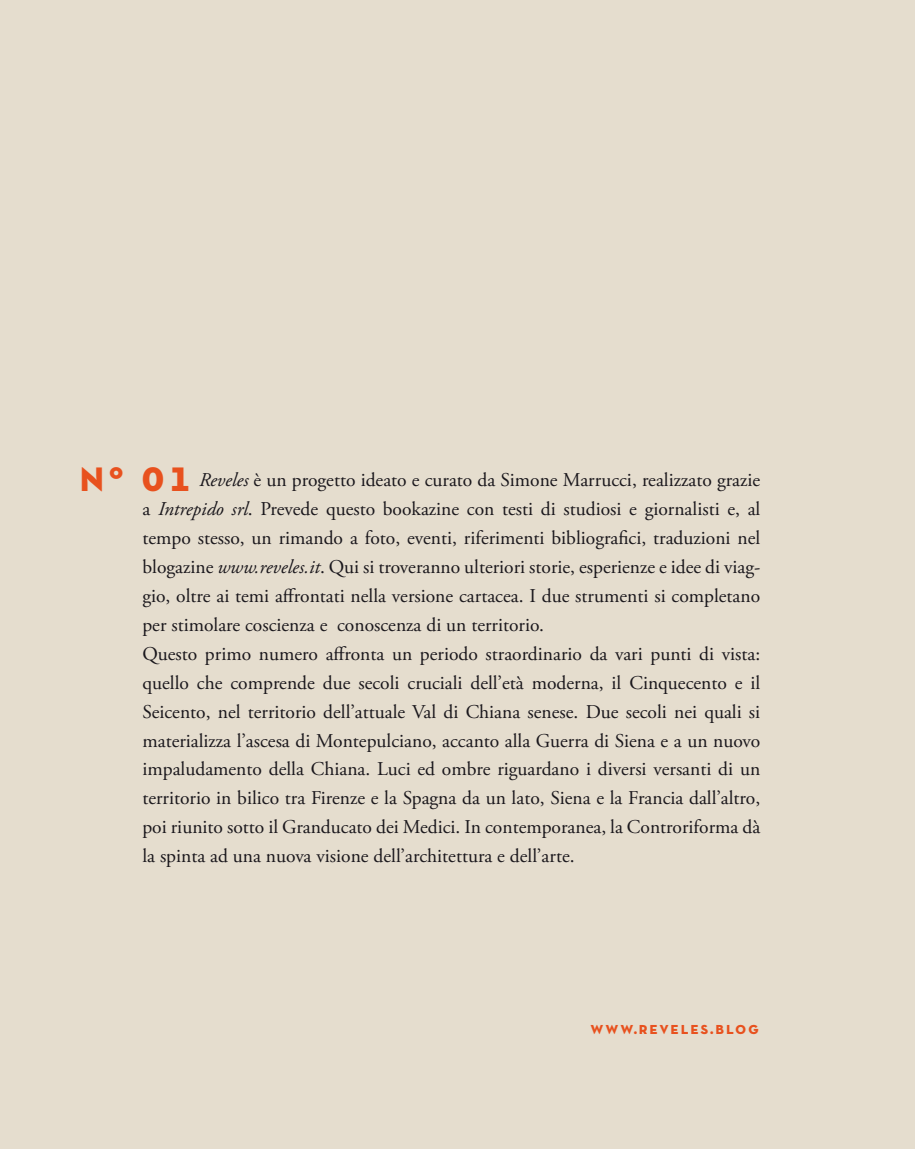
<style>
.page{position:relative;width:915px;height:1149px;background:#fff}
.page>*{position:absolute;margin:0;border:0;box-sizing:border-box;transform-origin:0 0}
.t1{font:45px "Neutra Text TF Bold SC Alt";color:#e8511e}
.t2{font:19.5px/29px "Adobe Garamond Pro";color:#1a171c}
.t3{font:17.25px "Neutra Text TF Bold SC Alt";letter-spacing:.1em;color:#e8511e}
.s1{font-style:italic}
</style>
<div class="page">
<div style="left:0;top:0;width:914px;height:1148px;background:#e5ddce"></div>
<h1 class="t1" style="left:79px;top:447px;width:113px">n° 01</h1>
<p class="t2" style="left:142px;top:465px;width:619px;text-indent:57px"><span class="s1">Reveles</span> è un progetto ideato e curato da Simone Marrucci, realizzato grazie a <span class="s1">Intrepido srl</span>. Prevede questo bookazine con testi di studiosi e giornalisti e, al tempo stesso, un rimando a foto, eventi, riferimenti bibliografici, traduzioni nel blogazine <span class="s1">www.reveles.it</span>. Qui si troveranno ulteriori storie, esperienze e idee di viag&shy;gio, oltre ai temi affrontati nella versione cartacea. I due strumenti si completano per stimolare coscienza e conoscenza di un territorio.<br>Questo primo numero affronta un periodo straordinario da vari punti di vista: quello che comprende due secoli cruciali dell’età moderna, il Cinquecento e il Seicento, nel territorio dell’attuale Val di Chiana senese. Due secoli nei quali si materializza l’ascesa di Montepulciano, accanto alla Guerra di Siena e a un nuovo impaludamento della Chiana. Luci ed ombre riguardano i diversi versanti di un territorio in bilico tra Firenze e la Spagna da un lato, Siena e la Francia dall’altro, poi riunito sotto il Granducato dei Medici. In contemporanea, la Controriforma dà la spinta ad una nuova visione dell’architettura e dell’arte.</p>
<p class="t3" style="left:590px;top:1016px;width:170px">www.reveles.blog</p>
</div>
